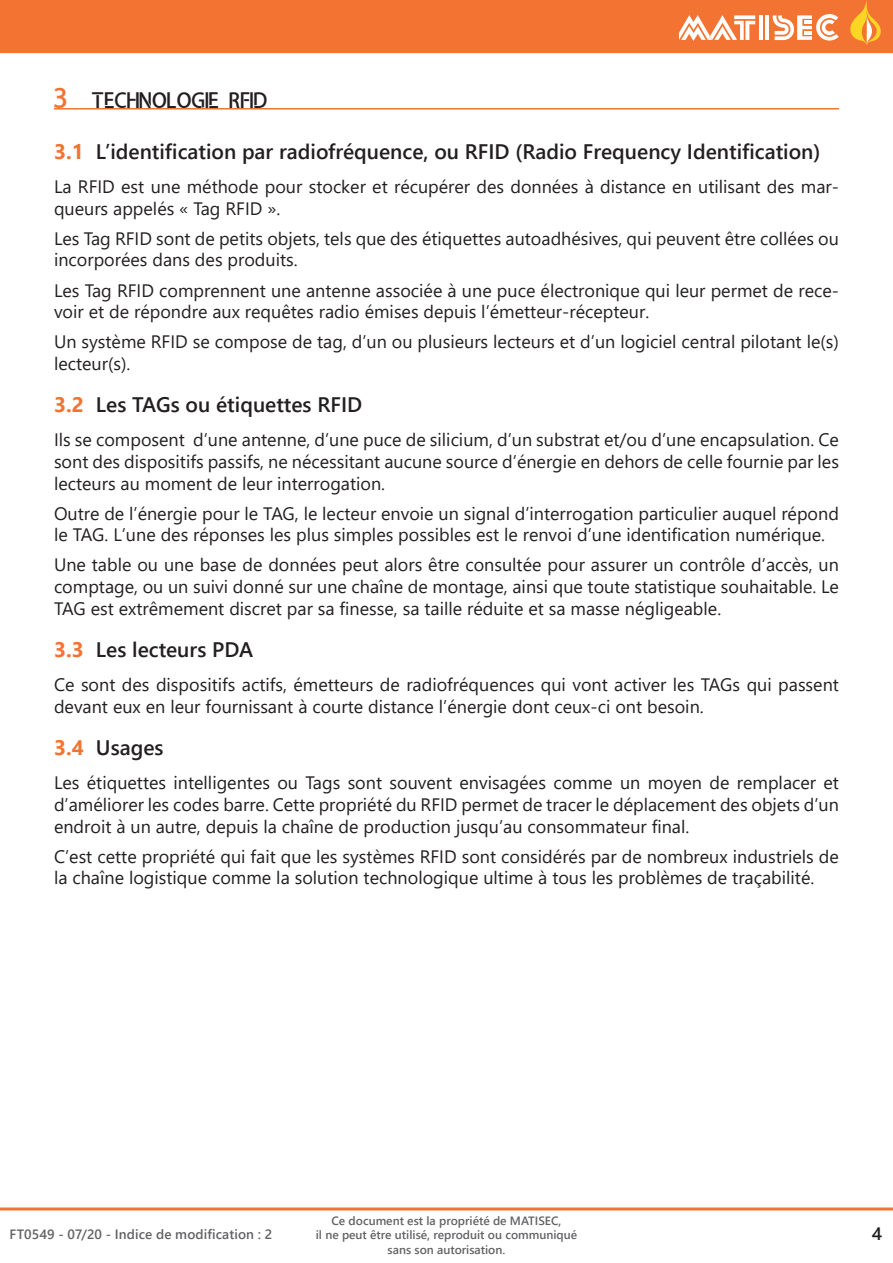
<style>
.page{position:relative;width:893px;height:1263px;background:#fff}
.page>*{position:absolute;margin:0;border:0;box-sizing:border-box;transform-origin:0 0}
.t1{font:600 21px "Segoe UI";color:#231f20}
.t2{font:21px "amaliamutia";color:#231f20}
.texte{font:18px/21.6px "Segoe UI";color:#231f20}
.t3{font:600 18px "Segoe UI";color:#231f20}
.t4{font:600 13.5px "Segoe UI";letter-spacing:.005em;color:#636366}
.t5{font:600 12px/14.4px "Segoe UI";color:#636366;text-align:center}
.s1{font-size:27px;color:#f37432}
.s2{font-weight:700;color:#f37432}
</style>
<div class="page">
<div style="left:0;top:0;width:893px;height:53px;background:#f37432"></div>
<hr style="left:759px;top:15px;width:4px;height:25px;background:#fff">
<hr style="left:765px;top:15px;width:4px;height:25px;background:#fff">
<svg style="left:679px;top:15px;width:76px;height:26px"></svg>
<svg style="left:773px;top:14px;width:66px;height:27px"></svg>
<svg style="left:850px;top:0;width:31px;height:45px"></svg>
<hr style="left:0;top:1207px;width:893px;height:3px;background:#f37432">
<hr style="left:54px;top:108px;width:785px;height:2px;background:#f37432">
<p class="t2" style="left:54px;top:88px;width:215px"><span class="s1">3.</span> TECHNOLOGIE RFID</p>
<p class="t1" style="left:54px;top:131px;width:768px"><span class="s2">3.1</span> L’identification par radiofréquence, ou RFID (Radio Frequency Identification)</p>
<p class="texte" style="left:54px;top:174px;width:786px">La RFID est une méthode pour stocker et récupérer des données à distance en utilisant des mar&shy;queurs appelés « Tag RFID ».</p>
<p class="texte" style="left:54px;top:226px;width:786px">Les Tag RFID sont de petits objets, tels que des étiquettes autoadhésives, qui peuvent être collées ou incorporées dans des produits.</p>
<p class="texte" style="left:54px;top:278px;width:786px">Les Tag RFID comprennent une antenne associée à une puce électronique qui leur permet de rece&shy;voir et de répondre aux requêtes radio émises depuis l’émetteur-récepteur.</p>
<p class="texte" style="left:54px;top:329px;width:786px">Un système RFID se compose de tag, d’un ou plusieurs lecteurs et d’un logiciel central pilotant le(s) lecteur(s).</p>
<p class="t1" style="left:54px;top:385px;width:310px"><span class="s2">3.2</span> Les TAGs ou étiquettes RFID</p>
<p class="texte" style="left:54px;top:428px;width:786px;text-align:justify">Ils se composent d’une antenne, d’une puce de silicium, d’un substrat et/ou d’une encapsulation. Ce sont des dispositifs passifs, ne nécessitant aucune source d’énergie en dehors de celle fournie par les lecteurs au moment de leur interrogation.</p>
<p class="texte" style="left:54px;top:501px;width:786px">Outre de l’énergie pour le TAG, le lecteur envoie un signal d’interrogation particulier auquel répond le TAG. L’une des réponses les plus simples possibles est le renvoi d’une identification numérique.</p>
<p class="texte" style="left:54px;top:553px;width:786px;text-align:justify">Une table ou une base de données peut alors être consultée pour assurer un contrôle d’accès, un comptage, ou un suivi donné sur une chaîne de montage, ainsi que toute statistique souhaitable. Le TAG est extrêmement discret par sa finesse, sa taille réduite et sa masse négligeable.</p>
<p class="t1" style="left:54px;top:630px;width:201px"><span class="s2">3.3</span> Les lecteurs PDA</p>
<p class="texte" style="left:54px;top:672px;width:786px">Ce sont des dispositifs actifs, émetteurs de radiofréquences qui vont activer les TAGs qui passent devant eux en leur fournissant à courte distance l’énergie dont ceux-ci ont besoin.</p>
<p class="t1" style="left:54px;top:728px;width:111px"><span class="s2">3.4</span> Usages</p>
<p class="texte" style="left:54px;top:770px;width:786px;text-align:justify">Les étiquettes intelligentes ou Tags sont souvent envisagées comme un moyen de remplacer et d’améliorer les codes barre. Cette propriété du RFID permet de tracer le déplacement des objets d’un endroit à un autre, depuis la chaîne de production jusqu’au consommateur final.</p>
<p class="texte" style="left:54px;top:844px;width:786px">C’est cette propriété qui fait que les systèmes RFID sont considérés par de nombreux industriels de la chaîne logistique comme la solution technologique ultime à tous les problèmes de traçabilité.</p>
<p class="t5" style="left:316px;top:1212px;width:263px">Ce document est la propriété de MATISEC,<br>il ne peut être utilisé, reproduit ou communiqué sans son autorisation.</p>
<p class="t4" style="left:10px;top:1221px;width:264px">FT0549 - 07/20 - Indice de modification : 2</p>
<p class="t3" style="left:872px;top:1216px;width:12px">4</p>
</div>
